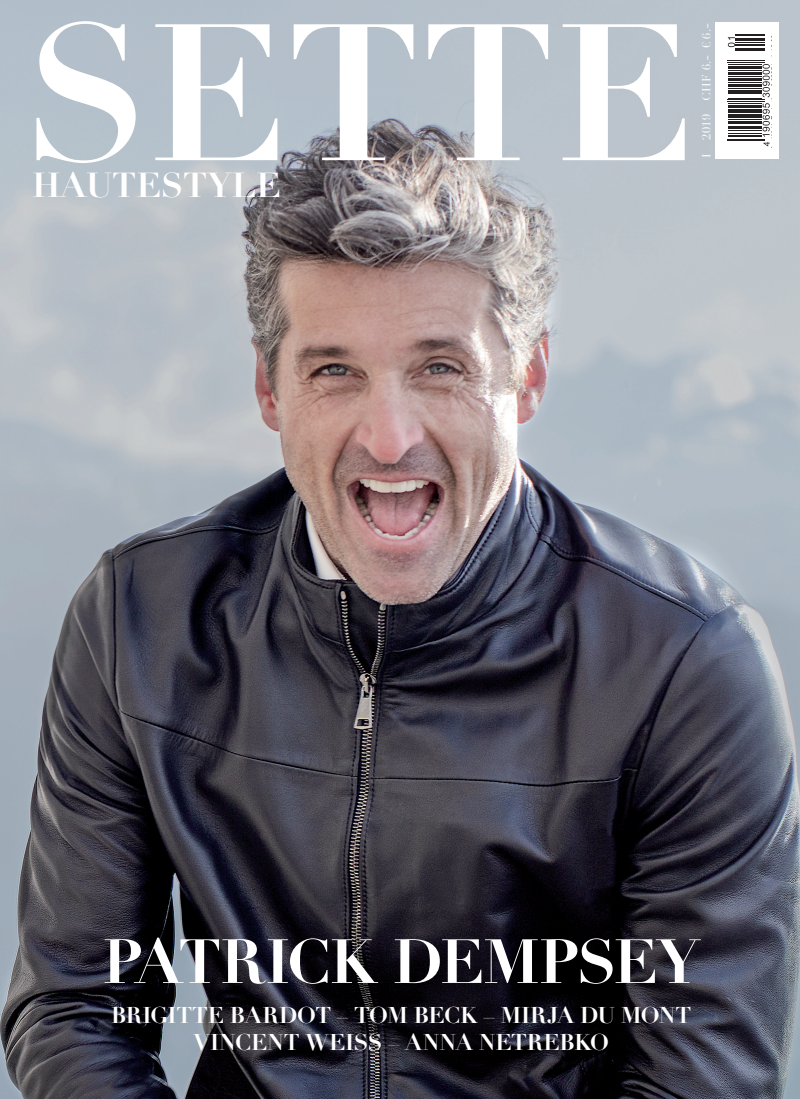
<style>
.page{position:relative;width:800px;height:1099px;background:#fff}
.page>*{position:absolute;margin:0;border:0;box-sizing:border-box;transform-origin:0 0}
.t1{font:700 190.75px "Didot LT Std";color:#fff}
.t2{font:700 61.25px "Didot LT Std";letter-spacing:-.03em;color:#fff}
.t3{font:700 34.12px "Didot LT Std";color:#fff}
.t4{font:700 22.5px/27px "Didot LT Std";letter-spacing:-.015em;color:#fff;text-align:center}
.t5{font:11.75px "Didot LT Std";letter-spacing:.04em;color:#fff}
</style>
<div class="page">
<img style="left:1px;top:0;width:798px;height:1098px">
<div style="left:715px;top:23px;width:63px;height:136px;background:#fff"></div>
<hr style="left:727px;top:140px;width:37px;height:1px;background:#231f20">
<hr style="left:727px;top:139px;width:37px;height:1px;background:#231f20">
<hr style="left:727px;top:135px;width:34px;height:2px;background:#231f20">
<hr style="left:727px;top:133px;width:34px;height:1px;background:#231f20">
<hr style="left:727px;top:130px;width:34px;height:1px;background:#231f20">
<hr style="left:727px;top:127px;width:34px;height:2px;background:#231f20">
<hr style="left:727px;top:122px;width:34px;height:2px;background:#231f20">
<hr style="left:727px;top:121px;width:34px;height:1px;background:#231f20">
<hr style="left:727px;top:119px;width:34px;height:1px;background:#231f20">
<hr style="left:727px;top:115px;width:34px;height:3px;background:#231f20">
<hr style="left:727px;top:112px;width:34px;height:1px;background:#231f20">
<hr style="left:727px;top:109px;width:34px;height:2px;background:#231f20">
<hr style="left:727px;top:105px;width:34px;height:3px;background:#231f20">
<hr style="left:727px;top:103px;width:34px;height:1px;background:#231f20">
<hr style="left:727px;top:101px;width:37px;height:1px;background:#231f20">
<hr style="left:727px;top:100px;width:37px;height:1px;background:#231f20">
<hr style="left:727px;top:98px;width:34px;height:1px;background:#231f20">
<hr style="left:727px;top:94px;width:34px;height:1px;background:#231f20">
<hr style="left:727px;top:90px;width:34px;height:3px;background:#231f20">
<hr style="left:727px;top:88px;width:34px;height:1px;background:#231f20">
<hr style="left:727px;top:84px;width:34px;height:3px;background:#231f20">
<hr style="left:727px;top:83px;width:34px;height:1px;background:#231f20">
<hr style="left:727px;top:78px;width:34px;height:3px;background:#231f20">
<hr style="left:727px;top:76px;width:34px;height:1px;background:#231f20">
<hr style="left:727px;top:72px;width:34px;height:3px;background:#231f20">
<hr style="left:727px;top:70px;width:34px;height:1px;background:#231f20">
<hr style="left:727px;top:66px;width:34px;height:3px;background:#231f20">
<hr style="left:727px;top:64px;width:34px;height:1px;background:#231f20">
<hr style="left:727px;top:62px;width:37px;height:1px;background:#231f20">
<hr style="left:727px;top:61px;width:37px;height:1px;background:#231f20">
<hr style="left:735px;top:34px;width:29px;height:2px;background:#231f20">
<svg style="left:762px;top:64px;width:7px;height:33px"></svg>
<svg style="left:762px;top:103px;width:7px;height:43px"></svg>
<svg style="left:727px;top:37px;width:37px;height:14px"></svg>
<hr style="left:0;top:0;width:1px;height:1098px;background:#231f20">
<h1 class="t1" style="left:24px;top:-25px;width:670px">SETTE</h1>
<h3 class="t3" style="left:32px;top:164px;width:250px">HAUTESTYLE</h3>
<p class="t5" style="left:698px;top:158px;width:137px;rotate:-90deg">I 2019 CHF 6.-- € 6.--</p>
<h2 class="t2" style="left:102px;top:923px;width:598px">PATRICK DEMPSEY</h2>
<p class="t4" style="left:111px;top:1001px;width:581px">BRIGITTE BARDOT – TOM BECK – MIRJA DU MONT<br>VINCENT WEISS – ANNA NETREBKO</p>
</div>
